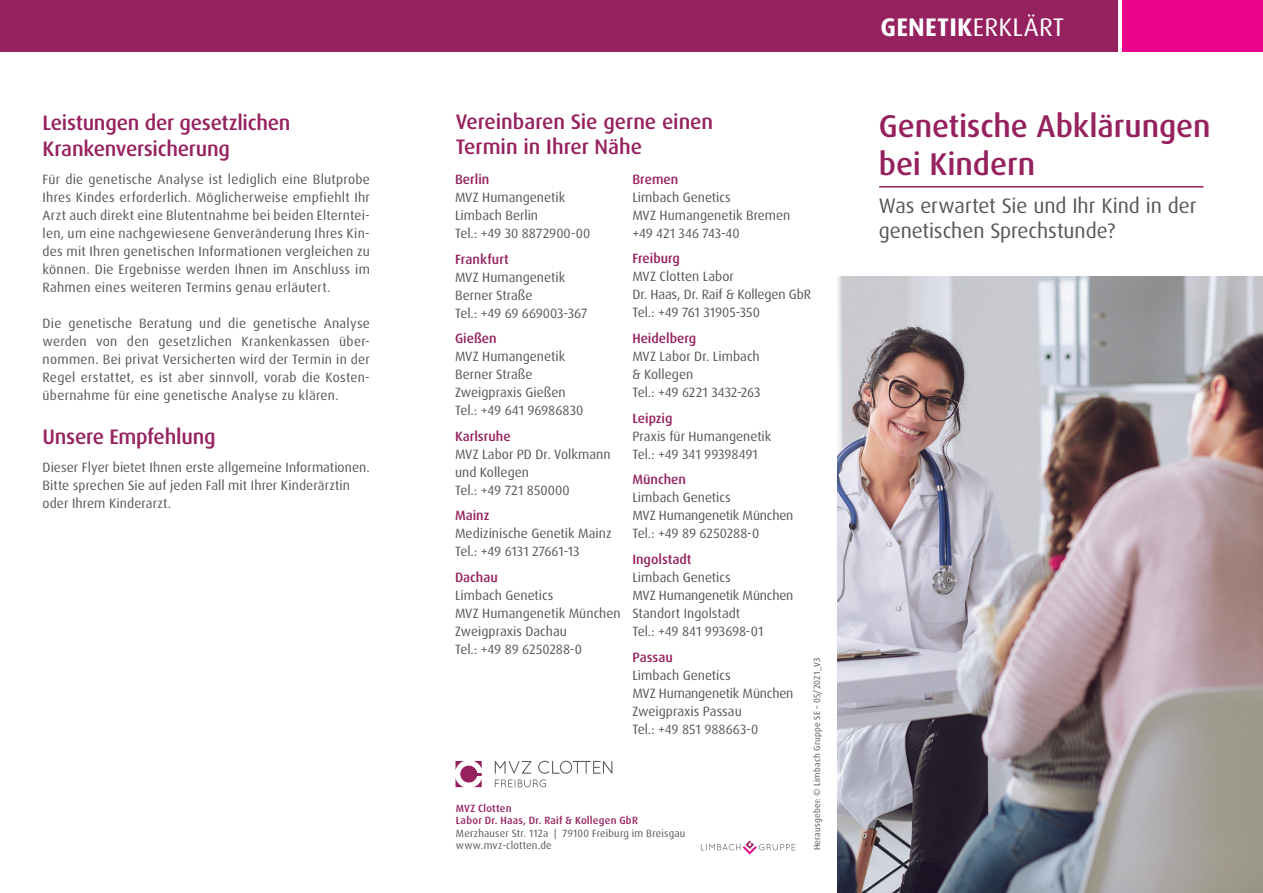
<style>
.page{position:relative;width:1263px;height:893px;background:#fff}
.page>*{position:absolute;margin:0;border:0;box-sizing:border-box;transform-origin:0 0}
.t1{font:500 31.5px/37.8px "Dax Pro";letter-spacing:-.005em;color:#96215f}
.t2{font:700 25.5px "Dax Pro";letter-spacing:.01em;color:#fff}
.t3{font:500 21px/25.5px "Dax Pro";letter-spacing:-.015em;color:#96215f}
.t4{font:21px/25.2px "Dax Pro";letter-spacing:-.005em;color:#57585a}
.t5{font:13.5px/18px "Dax Pro";color:#57585a}
.t6{font:500 13.5px "Dax Pro";color:#96215f}
.t7{font:10.5px/12.6px "Dax Pro";letter-spacing:.02em;color:#57585a}
.t8{font:500 10.5px/12.6px "Dax Pro";letter-spacing:.02em;color:#96215f}
.t9{font:9px "Dax Pro";letter-spacing:.025em;color:#57585a}
.s1{font-weight:400}
</style>
<div class="page">
<img style="left:838px;top:276px;width:425px;height:617px">
<div style="left:412px;top:0;width:706px;height:51px;background:#96215f"></div>
<div style="left:0;top:0;width:412px;height:51px;background:#96215f"></div>
<div style="left:1123px;top:0;width:140px;height:51px;background:#ed028c"></div>
<hr style="left:879px;top:186px;width:324px;height:2px;background:#96215f">
<svg style="left:701px;top:840px;width:94px;height:14px"></svg>
<svg style="left:456px;top:761px;width:26px;height:26px"></svg>
<svg style="left:495px;top:761px;width:117px;height:26px"></svg>
<h3 class="t3" style="left:43px;top:110px;width:249px">Leistungen der gesetzlichen<br>Krankenversicherung</h3>
<p class="t5" style="left:43px;top:171px;width:329px;text-align:justify">Für die genetische Analyse ist lediglich eine Blutprobe Ihres Kindes erforderlich. Möglicherweise empfiehlt Ihr Arzt auch direkt eine Blutentnahme bei beiden Elterntei&shy;len, um eine nachgewiesene Genveränderung Ihres Kin&shy;des mit Ihren genetischen Informationen vergleichen zu können. Die Ergebnisse werden Ihnen im Anschluss im Rahmen eines weiteren Termins genau erläutert.</p>
<p class="t5" style="left:43px;top:315px;width:329px;text-align:justify">Die genetische Beratung und die genetische Analyse werden von den gesetzlichen Krankenkassen über&shy;nommen. Bei privat Versicherten wird der Termin in der Regel erstattet, es ist aber sinnvoll, vorab die Kosten&shy;übernahme für eine genetische Analyse zu klären.</p>
<h3 class="t3" style="left:43px;top:424px;width:175px">Unsere Empfehlung</h3>
<p class="t5" style="left:43px;top:459px;width:329px">Dieser Flyer bietet Ihnen erste allgemeine Informationen.<br>Bitte sprechen Sie auf jeden Fall mit Ihrer Kinderärztin oder Ihrem Kinderarzt.</p>
<h3 class="t3" style="left:456px;top:109px;width:259px">Vereinbaren Sie gerne einen<br>Termin in Ihrer Nähe</h3>
<p class="t6" style="left:455px;top:170px;width:36px">Berlin</p>
<p class="t5" style="left:455px;top:188px;width:137px">MVZ Humangenetik<br>Limbach Berlin<br>Tel.: +49 30 8872900-00</p>
<p class="t6" style="left:455px;top:250px;width:55px">Frankfurt</p>
<p class="t5" style="left:455px;top:268px;width:134px">MVZ Humangenetik<br>Berner Straße<br>Tel.: +49 69 669003-367</p>
<p class="t6" style="left:455px;top:330px;width:43px">Gießen</p>
<p class="t5" style="left:455px;top:348px;width:130px">MVZ Humangenetik<br>Berner Straße<br>Zweigpraxis Gießen<br>Tel.: +49 641 96986830</p>
<p class="t6" style="left:455px;top:427px;width:57px">Karlsruhe</p>
<p class="t5" style="left:455px;top:445px;width:157px">MVZ Labor PD Dr. Volkmann und Kollegen<br>Tel.: +49 721 850000</p>
<p class="t6" style="left:455px;top:507px;width:36px">Mainz</p>
<p class="t5" style="left:455px;top:525px;width:158px">Medizinische Genetik Mainz<br>Tel.: +49 6131 27661-13</p>
<p class="t6" style="left:455px;top:569px;width:44px">Dachau</p>
<p class="t5" style="left:455px;top:586px;width:167px">Limbach Genetics<br>MVZ Humangenetik München<br>Zweigpraxis Dachau<br>Tel.: +49 89 6250288-0</p>
<p class="t6" style="left:632px;top:170px;width:48px">Bremen</p>
<p class="t5" style="left:632px;top:188px;width:160px">Limbach Genetics<br>MVZ Humangenetik Bremen +49 421 346 743-40</p>
<p class="t6" style="left:632px;top:250px;width:49px">Freiburg</p>
<p class="t5" style="left:632px;top:268px;width:180px">MVZ Clotten Labor<br>Dr. Haas, Dr. Raif &amp; Kollegen GbR<br>Tel.: +49 761 31905-350</p>
<p class="t6" style="left:632px;top:330px;width:65px">Heidelberg</p>
<p class="t5" style="left:632px;top:347px;width:130px">MVZ Labor Dr. Limbach &amp; Kollegen<br>Tel.: +49 6221 3432-263</p>
<p class="t6" style="left:632px;top:409px;width:42px">Leipzig</p>
<p class="t5" style="left:632px;top:427px;width:141px">Praxis für Humangenetik<br>Tel.: +49 341 99398491</p>
<p class="t6" style="left:632px;top:471px;width:55px">München</p>
<p class="t5" style="left:632px;top:489px;width:163px">Limbach Genetics<br>MVZ Humangenetik München<br>Tel.: +49 89 6250288-0</p>
<p class="t6" style="left:632px;top:551px;width:61px">Ingolstadt</p>
<p class="t5" style="left:632px;top:568px;width:163px">Limbach Genetics<br>MVZ Humangenetik München<br>Standort Ingolstadt<br>Tel.: +49 841 993698-01</p>
<p class="t6" style="left:632px;top:648px;width:42px">Passau</p>
<p class="t5" style="left:632px;top:666px;width:163px">Limbach Genetics<br>MVZ Humangenetik München<br>Zweigpraxis Passau<br>Tel.: +49 851 988663-0</p>
<p class="t9" style="left:811px;top:850px;width:195px;rotate:-90deg">Herausgeber: © Limbach Gruppe SE – 05/2021_V3</p>
<p class="t8" style="left:456px;top:802px;width:184px">MVZ Clotten<br>Labor Dr. Haas, Dr. Raif &amp; Kollegen GbR</p>
<p class="t7" style="left:456px;top:827px;width:231px">Merzhauser Str. 112a | 79100 Freiburg im Breisgau www.mvz-clotten.de</p>
<h2 class="t2" style="left:880px;top:10px;width:185px">GENETIK<span class="s1">ERKLÄRT</span></h2>
<h1 class="t1" style="left:879px;top:107px;width:333px">Genetische Abklärungen bei Kindern</h1>
<h3 class="t4" style="left:879px;top:193px;width:319px">Was erwartet Sie und Ihr Kind in der genetischen Sprechstunde?</h3>
</div>
